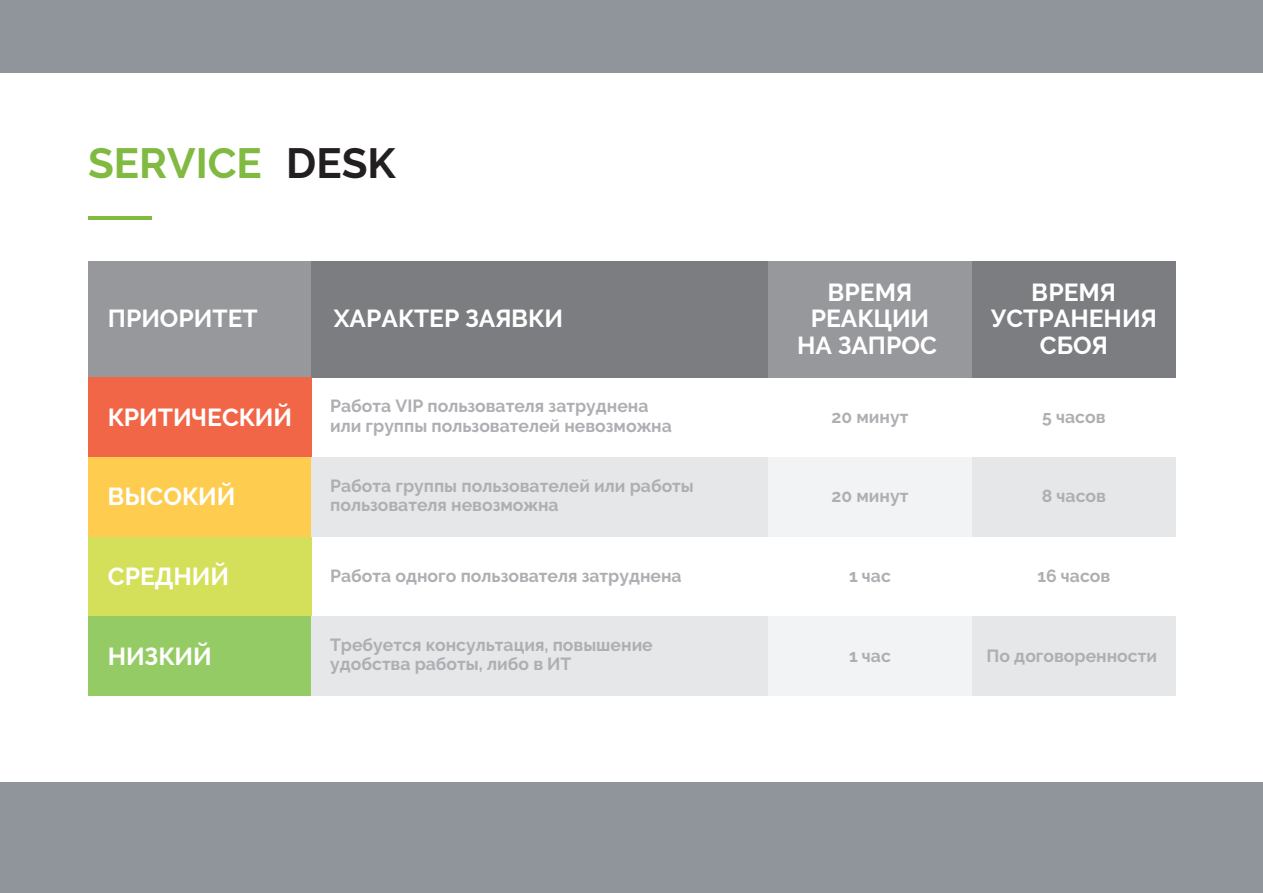
<style>
.page{position:relative;width:1263px;height:893px;background:#fff}
.page>*{position:absolute;margin:0;border:0;box-sizing:border-box;transform-origin:0 0}
.t1{font:700 42.15px "Raleway";color:#81ba41}
.t2{font:700 24.6px/26.2px "Raleway";color:#fff;text-align:center}
.t3{font:700 17.55px/19.4px "Raleway";color:#aeafb3}
.s1{color:#231f20}
</style>
<div class="page">
<div style="left:0;top:0;width:1263px;height:72px;background:#8f959b"></div>
<div style="left:0;top:783px;width:1263px;height:110px;background:#8f959b"></div>
<div style="left:972px;top:261px;width:204px;height:117px;background:#7b7d80"></div>
<hr style="left:89px;top:216px;width:63px;height:4px;background:#81ba41">
<div style="left:88px;top:261px;width:224px;height:117px;background:#97989c"></div>
<div style="left:312px;top:261px;width:456px;height:117px;background:#7b7d80"></div>
<div style="left:768px;top:261px;width:204px;height:117px;background:#97989c"></div>
<div style="left:88px;top:378px;width:224px;height:79px;background:#f26648"></div>
<div style="left:88px;top:457px;width:224px;height:80px;background:#fecc4e"></div>
<div style="left:88px;top:537px;width:224px;height:79px;background:#d4e05a"></div>
<div style="left:88px;top:616px;width:224px;height:80px;background:#95cb64"></div>
<div style="left:312px;top:616px;width:456px;height:80px;background:#e6e7e9"></div>
<div style="left:312px;top:457px;width:456px;height:80px;background:#e6e7e9"></div>
<div style="left:768px;top:616px;width:204px;height:80px;background:#f2f3f4"></div>
<div style="left:768px;top:457px;width:204px;height:80px;background:#f2f3f4"></div>
<div style="left:972px;top:616px;width:204px;height:80px;background:#e6e7e9"></div>
<div style="left:972px;top:457px;width:204px;height:80px;background:#e6e7e9"></div>
<h1 class="t1" style="left:88px;top:139px;width:309px">SERVICE <span class="s1">DESK</span></h1>
<h2 class="t2" style="left:108px;top:306px;width:151px">ПРИОРИТЕТ</h2>
<h2 class="t2" style="left:334px;top:306px;width:231px">ХАРАКТЕР ЗАЯВКИ</h2>
<h2 class="t2" style="left:108px;top:404px;width:186px">КРИТИЧЕСКИЙ</h2>
<p class="t3" style="left:330px;top:396px;width:343px">Работа VIP пользователя затруднена или группы пользователей невозможна</p>
<h2 class="t2" style="left:108px;top:484px;width:129px">ВЫСОКИЙ</h2>
<p class="t3" style="left:330px;top:476px;width:365px">Работа группы пользователей или работы пользователя невозможна</p>
<h2 class="t2" style="left:797px;top:279px;width:141px">ВРЕМЯ<br>РЕАКЦИИ<br>НА ЗАПРОС</h2>
<h2 class="t2" style="left:991px;top:279px;width:168px">ВРЕМЯ<br>УСТРАНЕНИЯ<br>СБОЯ</h2>
<p class="t3" style="left:832px;top:407px;width:78px">20 минут</p>
<p class="t3" style="left:1042px;top:407px;width:65px">5 часов</p>
<p class="t3" style="left:832px;top:487px;width:78px">20 минут</p>
<p class="t3" style="left:1042px;top:487px;width:66px">8 часов</p>
<h2 class="t2" style="left:108px;top:563px;width:123px">СРЕДНИЙ</h2>
<p class="t3" style="left:330px;top:566px;width:353px">Работа одного пользователя затруднена</p>
<p class="t3" style="left:849px;top:566px;width:43px">1 час</p>
<p class="t3" style="left:1037px;top:566px;width:74px">16 часов</p>
<h2 class="t2" style="left:108px;top:643px;width:105px">НИЗКИЙ</h2>
<p class="t3" style="left:330px;top:635px;width:324px">Требуется консультация, повышение удобства работы, либо в ИТ</p>
<p class="t3" style="left:849px;top:646px;width:43px">1 час</p>
<p class="t3" style="left:986px;top:646px;width:172px">По договоренности</p>
</div>
